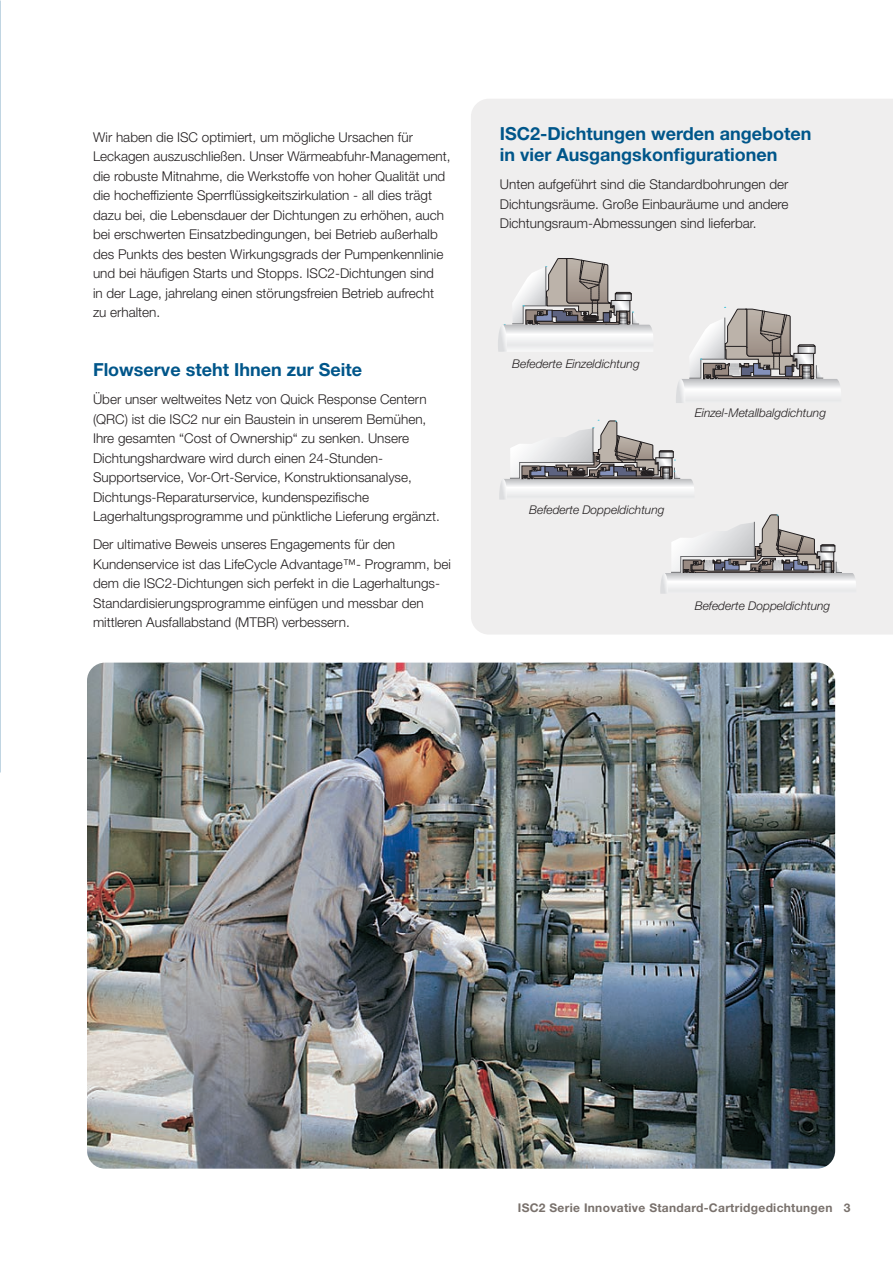
<style>
.page{position:relative;width:893px;height:1263px;background:#fff}
.page>*{position:absolute;margin:0;border:0;box-sizing:border-box;transform-origin:0 0}
.Subhead_Level_1__blu{font:700 18px/21px "Helvetica Neue LT Std";color:#00568a}
.Body_copy{font:300 13.5px/19.5px "Helvetica Neue LT Std";color:#231f20}
.t1{font:italic 300 12px "Helvetica Neue LT Std";color:#231f20}
.t2{font:700 12px "Helvetica Neue LT Std";letter-spacing:.025em;color:#79716c}
</style>
<div class="page">
<img style="left:0;top:0;width:1px;height:772px">
<div style="left:471px;top:99px;width:422px;height:535px;background:#efeeee"></div>
<img style="left:87px;top:663px;width:748px;height:506px">
<svg style="left:676px;top:307px;width:165px;height:96px;background:#cbc8c7"></svg>
<svg style="left:499px;top:420px;width:196px;height:80px"></svg>
<svg style="left:660px;top:515px;width:196px;height:79px;background:#cecccc"></svg>
<img style="left:0;top:61px;width:1px;height:712px">
<svg style="left:498px;top:258px;width:156px;height:94px"></svg>
<p class="Body_copy" style="left:93px;top:127px;width:359px">Wir haben die ISC optimiert, um mögliche Ursachen für Leckagen auszuschließen. Unser Wärmeabfuhr-Management, die robuste Mitnahme, die Werkstoffe von hoher Qualität und die hocheffiziente Sperrflüssigkeitszirkulation - all dies trägt dazu bei, die Lebensdauer der Dichtungen zu erhöhen, auch bei erschwerten Einsatzbedingungen, bei Betrieb außerhalb des Punkts des besten Wirkungsgrads der Pumpenkennlinie und bei häufigen Starts und Stopps. ISC2-Dichtungen sind<br>in der Lage, jahrelang einen störungsfreien Betrieb aufrecht zu erhalten.</p>
<p class="Subhead_Level_1__blu" style="left:93px;top:359px;width:271px">Flowserve steht Ihnen zur Seite</p>
<p class="Body_copy" style="left:93px;top:390px;width:348px">Über unser weltweites Netz von Quick Response Centern (QRC) ist die ISC2 nur ein Baustein in unserem Bemühen, Ihre gesamten “Cost of Ownership“ zu senken. Unsere Dichtungshardware wird durch einen 24-Stunden-Supportservice, Vor-Ort-Service, Konstruktionsanalyse, Dichtungs-Reparaturservice, kundenspezifische Lagerhaltungsprogramme und pünktliche Lieferung ergänzt.</p>
<p class="Body_copy" style="left:93px;top:535px;width:359px">Der ultimative Beweis unseres Engagements für den Kundenservice ist das LifeCycle Advantage™- Programm, bei dem die ISC2-Dichtungen sich perfekt in die Lagerhaltungs-Standardisierungsprogramme einfügen und messbar den mittleren Ausfallabstand (MTBR) verbessern.</p>
<p class="Subhead_Level_1__blu" style="left:500px;top:123px;width:313px">ISC2-Dichtungen werden angeboten in vier Ausgangskonfigurationen</p>
<p class="Body_copy" style="left:500px;top:174px;width:290px;text-align:justify">Unten aufgeführt sind die Standardbohrungen der Dichtungsräume. Große Einbauräume und andere Dichtungsraum-Abmessungen sind lieferbar.</p>
<p class="t1" style="left:512px;top:357px;width:129px">Befederte Einzeldichtung</p>
<p class="t1" style="left:695px;top:406px;width:133px">Einzel-Metallbalgdichtung</p>
<p class="t1" style="left:529px;top:503px;width:137px">Befederte Doppeldichtung</p>
<p class="t1" style="left:695px;top:598px;width:137px">Befederte Doppeldichtung</p>
<p class="t2" style="left:518px;top:1201px;width:334px">ISC2 Serie Innovative Standard-Cartridgedichtungen 3</p>
</div>
